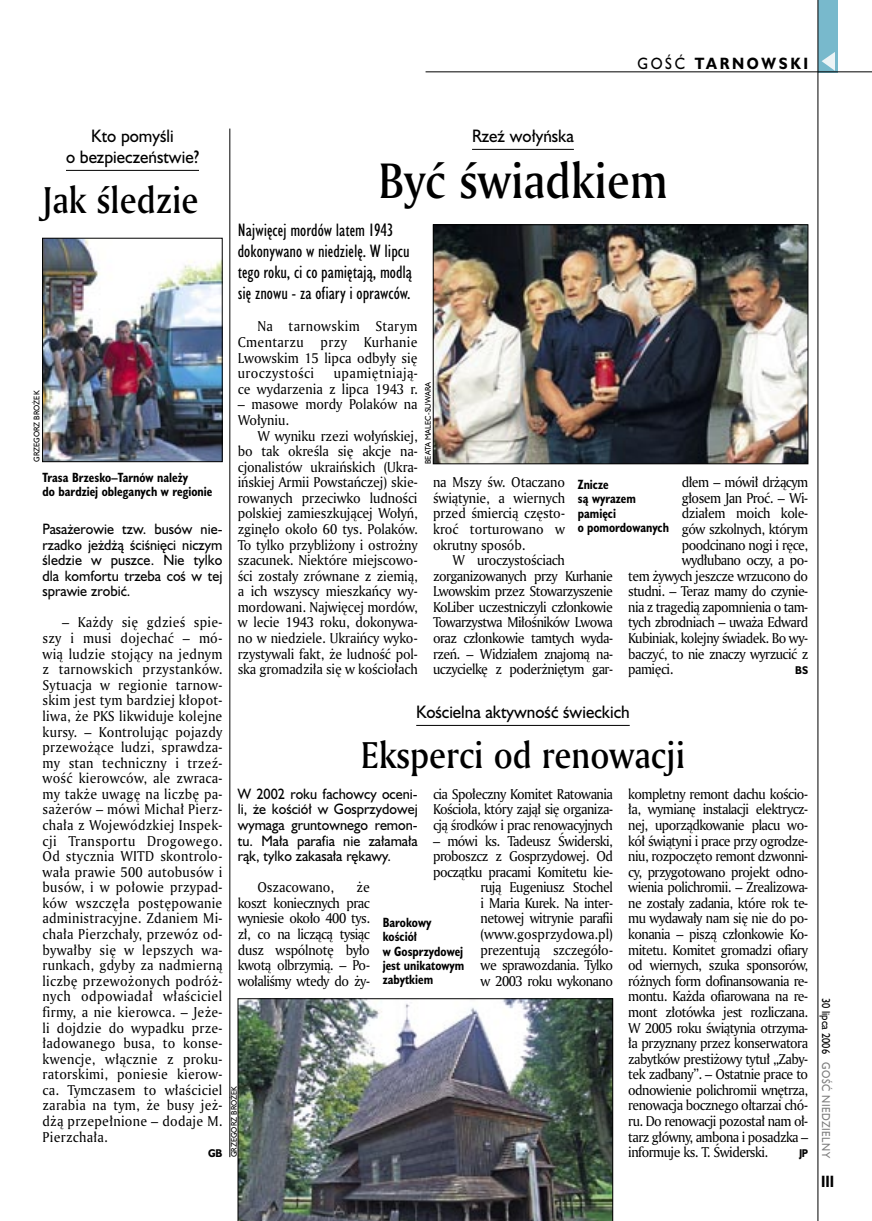
<style>
.page{position:relative;width:872px;height:1221px;background:#fff}
.page>*{position:absolute;margin:0;border:0;box-sizing:border-box;transform-origin:0 0}
._05a_tytyl_AmMd_32_pt{font:48px "Amerigo Md PL";color:#000;scale:.9 1}
._05-9_tytyl_AmMd_24_pt{font:36px "Amerigo Md PL";color:#000;scale:.9 1}
._06-4_lead_lokal_HuCn_11_pt{font:16.5px/21px "Humanst 521 Cn PL";color:#000}
._04-3_nadtytul_lokal{font:16.5px/21px "Humanst 521 PL";color:#000;text-align:center;scale:.94 1}
._15b_temat_prawo{font:700 15px "Humanst 521 PL";letter-spacing:.2em;color:#000;scale:.9 1}
._17_pagina_prawa{font:700 15px "Humanst 521 Cn PL";color:#000;scale:.94 1}
._01_body_tekst{font:13.8px/15.6px "Amerigo PL";letter-spacing:-.04em;color:#000;text-align:justify;scale:.94 1}
._06-5_lead_lokal_maly_Hu_9_pt{font:13.8px/15.6px "Humanst 521 PL";color:#000;text-align:justify;scale:.94 1}
._01_body_tekst-2{font:13.8px/15.6px "Amerigo PL";color:#000;text-align:right;scale:.94 1}
._09_podpis_zdjecia_HuCnB{font:700 12.3px/14.4px "Humanst 521 Cn PL";color:#000;scale:.94 1}
._19a_data_prawa_GOSC{font:10.5px "Humanst 521 PL";letter-spacing:.05em;color:#7c7c7c;scale:.9 1}
._19_data_prawa{font:10.5px "Humanst 521 PL";color:#000;scale:.9 1}
._01_body_tekst-3{font:700 10.35px "Humanst 521 PL";color:#000;scale:.9 1}
._09a_autor_zdjecia_Hu_5_pt{font:7.5px "Humanst 521 PL";color:#000;scale:.94 1}
.s1{font-weight:400}
</style>
<div class="page">
<div style="left:818px;top:0;width:19px;height:72px;background:#78b9cc"></div>
<hr style="left:817px;top:0;width:1px;height:1220px;background:#000">
<svg style="left:821px;top:52px;width:14px;height:19px"></svg>
<hr style="left:425px;top:72px;width:447px;height:1px;background:#000">
<hr style="left:66px;top:170px;width:133px;height:1px;background:#000">
<hr style="left:472px;top:149px;width:102px;height:1px;background:#000">
<img style="left:435px;top:226px;width:371px;height:236px">
<div style="left:433px;top:224px;width:375px;height:240px;border:1px solid #000"></div>
<img style="left:44px;top:240px;width:176px;height:220px">
<div style="left:42px;top:238px;width:180px;height:224px;border:1px solid #000"></div>
<hr style="left:416px;top:725px;width:213px;height:1px;background:#000">
<img style="left:238px;top:998px;width:375px;height:222px">
<hr style="left:229px;top:129px;width:1px;height:1027px;background:#000">
<p class="_15b_temat_prawo" style="left:637px;top:53px;width:191px"><span class="s1">GOŚĆ</span> TARNOWSKI</p>
<p class="_04-3_nadtytul_lokal" style="left:66px;top:125px;width:143px">Kto pomyśli<br>o bezpieczeństwie?</p>
<p class="_05-9_tytyl_AmMd_24_pt" style="left:43px;top:175px;width:175px">Jak śledzie</p>
<p class="_04-3_nadtytul_lokal" style="left:472px;top:125px;width:110px">Rzeź wołyńska</p>
<p class="_05a_tytyl_AmMd_32_pt" style="left:378px;top:149px;width:323px">Być świadkiem</p>
<p class="_06-4_lead_lokal_HuCn_11_pt" style="left:238px;top:219px;width:176px">Najwięcej mordów latem 1943 dokonywano w niedzielę. W lipcu tego roku, ci co pamiętają, modlą się znowu - za ofiary i oprawców.</p>
<p class="_01_body_tekst" style="left:238px;top:318px;width:193px;text-indent:20px">Na tarnowskim Starym Cmentarzu przy Kurhanie Lwowskim 15 lipca odbyły się uroczystości</p>
<p class="_01_body_tekst-2" style="left:238px;top:365px;width:193px">upamiętniają-<br>ce wydarzenia z lipca 1943 r.</p>
<p class="_01_body_tekst-2" style="left:238px;top:396px;width:193px;text-align:left">– masowe mordy Polaków na<br>Wołyniu.</p>
<p class="_01_body_tekst" style="left:238px;top:427px;width:193px;text-indent:20px">W wyniku rzezi wołyńskiej, bo tak określa się akcje na&shy;cjonalistów ukraińskich (Ukra&shy;ińskiej Armii Powstańczej) skie&shy;rowanych przeciwko ludności polskiej zamieszkującej Wołyń, zginęło około 60 tys. Polaków.<br>To tylko przybliżony i ostrożny szacunek. Niektóre miejscowo&shy;ści zostały zrównane z ziemią, a ich wszyscy mieszkańcy wy&shy;mordowani. Najwięcej mordów, w lecie 1943 roku, dokonywa&shy;no w niedziele. Ukraińcy wyko&shy;rzystywali fakt, że ludność pol&shy;ska gromadziła się w kościołach</p>
<p class="_09a_autor_zdjecia_Hu_5_pt" style="left:423px;top:464px;width:89px;rotate:-90deg">BEATA MALEC-SUWARA</p>
<p class="_09a_autor_zdjecia_Hu_5_pt" style="left:32px;top:462px;width:77px;rotate:-90deg">GRZEGORZ BROŻEK</p>
<p class="_09_podpis_zdjecia_HuCnB" style="left:43px;top:469px;width:182px">Trasa Brzesko–Tarnów należy<br>do bardziej obleganych w regionie</p>
<p class="_01_body_tekst" style="left:682px;top:474px;width:136px">dłem – mówił drżącym</p>
<p class="_01_body_tekst" style="left:682px;top:489px;width:136px">głosem Jan Proć. – Wi-</p>
<p class="_01_body_tekst" style="left:682px;top:505px;width:136px">działem moich kole-</p>
<p class="_01_body_tekst" style="left:682px;top:521px;width:136px">gów szkolnych, którym</p>
<p class="_01_body_tekst" style="left:682px;top:536px;width:136px">poodcinano nogi i ręce,</p>
<p class="_01_body_tekst" style="left:682px;top:552px;width:136px">wydłubano oczy, a po-</p>
<p class="_01_body_tekst" style="left:628px;top:567px;width:193px">tem żywych jeszcze wrzucono do</p>
<p class="_01_body_tekst" style="left:628px;top:583px;width:193px">studni. – Teraz mamy do czynie-</p>
<p class="_01_body_tekst" style="left:628px;top:598px;width:193px">nia z tragedią zapomnienia o tam-</p>
<p class="_01_body_tekst" style="left:628px;top:614px;width:193px">tych zbrodniach – uważa Edward</p>
<p class="_01_body_tekst" style="left:628px;top:630px;width:193px">Kubiniak, kolejny świadek. Bo wy-</p>
<p class="_01_body_tekst" style="left:628px;top:645px;width:193px">baczyć, to nie znaczy wyrzucić z</p>
<p class="_01_body_tekst" style="left:628px;top:661px;width:49px">pamięci.</p>
<p class="_01_body_tekst-3" style="left:795px;top:663px;width:16px">BS</p>
<p class="_01_body_tekst" style="left:433px;top:474px;width:142px">na Mszy św. Otaczano świątynie, a wiernych przed śmiercią często&shy;kroć torturowano w okrutny sposób.</p>
<p class="_01_body_tekst" style="left:433px;top:552px;width:193px;text-align:left;text-indent:20px">W uroczystościach zorganizowanych przy Kurhanie<br>Lwowskim przez Stowarzyszenie<br>KoLiber uczestniczyli członkowie<br>Towarzystwa Miłośników Lwowa oraz członkowie tamtych wyda&shy;rzeń. – Widziałem znajomą na&shy;uczycielkę z poderżniętym gar-</p>
<p class="_09_podpis_zdjecia_HuCnB" style="left:578px;top:476px;width:98px">Znicze<br>są wyrazem pamięci<br>o pomordowanych</p>
<p class="_06-5_lead_lokal_maly_Hu_9_pt" style="left:43px;top:520px;width:193px">Pasażerowie tzw. busów nie&shy;rzadko jeżdżą ściśnięci niczym śledzie w puszce. Nie tylko dla komfortu trzeba coś w tej sprawie zrobić.</p>
<p class="_01_body_tekst" style="left:43px;top:614px;width:193px;text-indent:20px">– Każdy się gdzieś spie&shy;szy i musi dojechać – mó&shy;wią ludzie stojący na jednym z tarnowskich przystanków.<br>Sytuacja w regionie tarnow&shy;skim jest tym bardziej kłopot&shy;liwa, że PKS likwiduje kolejne kursy. – Kontrolując pojazdy przewożące ludzi, sprawdza&shy;my stan techniczny i trzeź&shy;wość kierowców, ale zwraca&shy;my także uwagę na liczbę pa&shy;sażerów – mówi Michał Pierz&shy;chała z Wojewódzkiej Inspek&shy;cji Transportu Drogowego.<br>Od stycznia WITD skontrolo&shy;wała prawie 500 autobusów i busów, i w połowie przypad&shy;ków wszczęła postępowanie administracyjne. Zdaniem Mi&shy;chała Pierzchały, przewóz od&shy;bywałby się w lepszych wa&shy;runkach, gdyby za nadmierną liczbę przewożonych podróż&shy;nych odpowiadał właściciel firmy, a nie kierowca. – Jeże&shy;li dojdzie do wypadku prze&shy;ładowanego busa, to konse&shy;kwencje, włącznie z proku&shy;ratorskimi, poniesie kierow&shy;ca. Tymczasem to właściciel zarabia na tym, że busy jeż&shy;dżą przepełnione – dodaje M.<br>Pierzchała.</p>
<p class="_01_body_tekst-3" style="left:208px;top:1146px;width:18px">GB</p>
<p class="_04-3_nadtytul_lokal" style="left:416px;top:701px;width:229px">Kościelna aktywność świeckich</p>
<p class="_05-9_tytyl_AmMd_24_pt" style="left:361px;top:730px;width:362px">Eksperci od renowacji</p>
<p class="_01_body_tekst" style="left:628px;top:785px;width:193px">kompletny remont dachu kościo&shy;ła, wymianę instalacji elektrycz&shy;nej, uporządkowanie placu wo&shy;kół świątyni i prace przy ogrodze&shy;niu, rozpoczęto remont dzwonni&shy;cy, przygotowano projekt odno&shy;wienia polichromii. – Zrealizowa&shy;ne zostały zadania, które rok te&shy;mu wydawały nam się nie do po&shy;konania – piszą członkowie Ko&shy;mitetu. Komitet gromadzi ofiary od wiernych, szuka sponsorów, różnych form dofinansowania re&shy;montu. Każda ofiarowana na re&shy;mont złotówka jest rozliczana.<br>W 2005 roku świątynia otrzyma&shy;ła przyznany przez konserwatora zabytków prestiżowy tytuł „Zaby&shy;tek zadbany”. – Ostatnie prace to odnowienie polichromii wnętrza, renowacja bocznego ołtarzai chó&shy;ru. Do renowacji pozostał nam oł&shy;tarz główny, ambona i posadzka – informuje ks. T. Świderski.</p>
<p class="_01_body_tekst" style="left:433px;top:785px;width:193px">cia Społeczny Komitet Ratowania Kościoła, który zajął się organiza&shy;cją środków i prac renowacyjnych</p>
<p class="_01_body_tekst" style="left:433px;top:832px;width:193px;text-align:right">– mówi ks. Tadeusz Świderski, proboszcz z Gosprzydowej. Od początku pracami Komitetu kie&shy;rują Eugeniusz Stochel<br>i Maria Kurek. Na inter-<br>netowej witrynie parafii (www.gosprzydowa.pl) prezentują szczegóło-<br>we sprawozdania. Tylko<br>w 2003 roku wykonano</p>
<p class="_06-5_lead_lokal_maly_Hu_9_pt" style="left:238px;top:785px;width:193px">W 2002 roku fachowcy oceni&shy;li, że kościół w Gosprzydowej wymaga gruntownego remon&shy;tu. Mała parafia nie załamała rąk, tylko zakasała rękawy.</p>
<p class="_01_body_tekst-2" style="left:257px;top:879px;width:83px">Oszacowano,</p>
<p class="_01_body_tekst" style="left:238px;top:879px;width:142px;text-indent:119px">że koszt koniecznych prac wyniesie około 400 tys. zł, co na liczącą tysiąc dusz wspólnotę było kwotą olbrzymią. – Po&shy;wołaliśmy wtedy do ży-</p>
<p class="_09_podpis_zdjecia_HuCnB" style="left:383px;top:914px;width:88px">Barokowy kościół<br>w Gosprzydowej jest unikatowym zabytkiem</p>
<p class="_09a_autor_zdjecia_Hu_5_pt" style="left:229px;top:1156px;width:77px;rotate:-90deg">GRZEGORZ BROŻEK</p>
<p class="_01_body_tekst-3" style="left:799px;top:1146px;width:12px">JP</p>
<p class="_19_data_prawa" style="left:833px;top:997px;width:64px;rotate:90deg">30 lipca 2006</p>
<p class="_19a_data_prawa_GOSC" style="left:833px;top:1062px;width:108px;rotate:90deg">GOŚĆ NIEDZIELNY</p>
<p class="_17_pagina_prawa" style="left:821px;top:1171px;width:15px">III</p>
</div>
